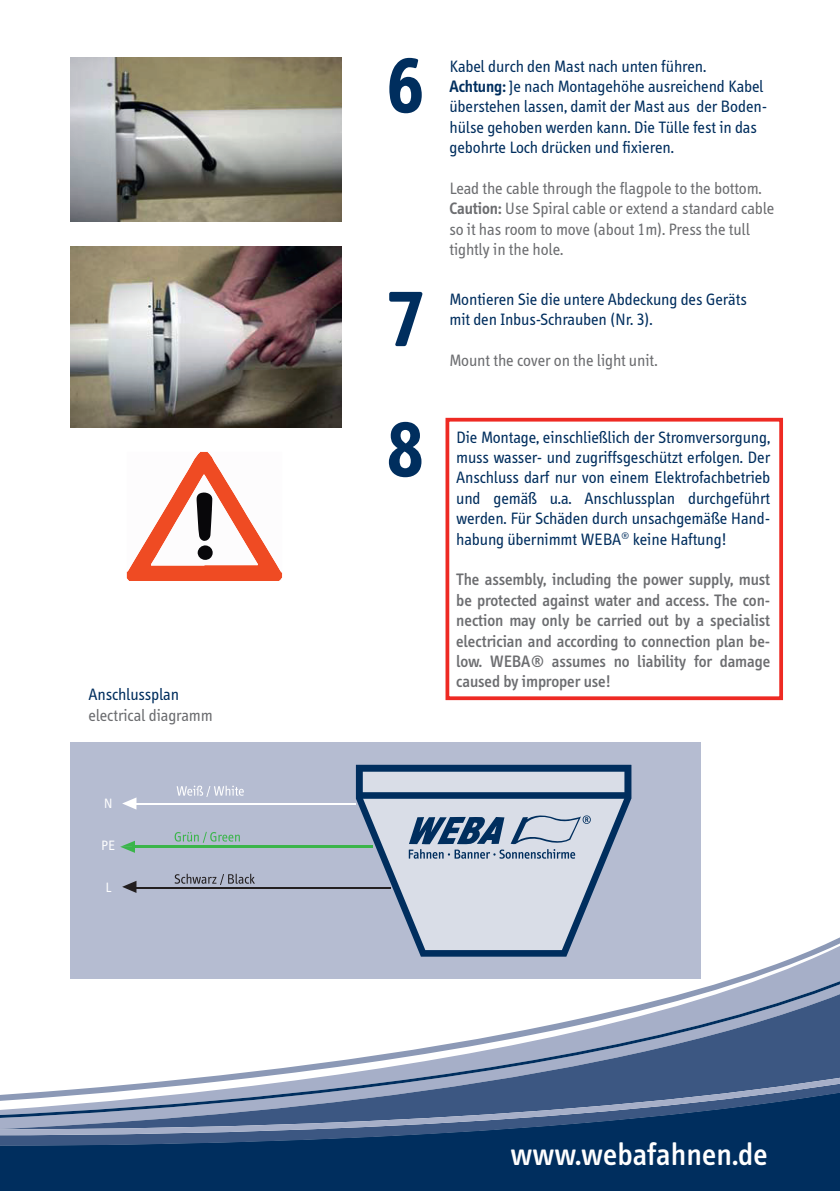
<style>
.page{position:relative;width:840px;height:1191px;background:#fff}
.page>*{position:absolute;margin:0;border:0;box-sizing:border-box;transform-origin:0 0}
.t1{font:700 80px/130.4px "Info";color:#002e5e}
.t2{font:500 32px "Info Text";color:#fff}
.t3{font:17px/20.4px "Info Normal";color:#002e5e}
.t4{font:500 17px/20.4px "Info";color:#6c6d70;text-align:justify}
.t5{font:17px/20.4px "Info Normal";color:#6c6d70}
.t6{font:14px "Info Normal";color:#fff}
.s1{font-family:"Info";font-weight:600}
</style>
<div class="page">
<div style="left:0;top:1135px;width:839px;height:56px;background:#002e5e"></div>
<svg style="left:0;top:1123px;width:839px;height:12px;background:#415f87"></svg>
<svg style="left:0;top:1110px;width:839px;height:13px;background:#4e688f"></svg>
<svg style="left:0;top:926px;width:839px;height:184px"></svg>
<img style="left:71px;top:247px;width:271px;height:180px">
<img style="left:71px;top:57px;width:271px;height:164px">
<svg style="left:127px;top:452px;width:155px;height:129px"></svg>
<div style="left:197px;top:545px;width:16px;height:15px;background:#08070a;border-radius:50%"></div>
<div style="left:70px;top:742px;width:629px;height:237px;background:#b5bcd1"></div>
<svg style="left:122px;top:797px;width:14px;height:12px"></svg>
<svg style="left:122px;top:881px;width:14px;height:12px"></svg>
<svg style="left:120px;top:840px;width:15px;height:13px"></svg>
<hr style="left:135px;top:803px;width:221px;height:2px;background:#fff">
<hr style="left:135px;top:887px;width:255px;height:1px;background:#231f20">
<hr style="left:133px;top:845px;width:239px;height:3px;background:#3ab54a">
<svg style="left:356px;top:798px;width:275px;height:158px;fill:#d9dde7"></svg>
<svg style="left:356px;top:765px;width:275px;height:33px;background:#8095ae"></svg>
<div style="left:445px;top:418px;width:337px;height:282px;border:4px solid #ee2a23"></div>
<svg style="left:408px;top:811px;width:182px;height:47px;background:#98a8be"></svg>
<svg style="left:176px;top:785px;width:68px;height:12px"></svg>
<svg style="left:174px;top:832px;width:66px;height:11px"></svg>
<svg style="left:174px;top:873px;width:81px;height:12px"></svg>
<p class="t3" style="left:88px;top:684px;width:92px">Anschlussplan</p>
<p class="t5" style="left:88px;top:705px;width:125px">electrical diagramm</p>
<p class="t6" style="left:104px;top:796px;width:10px">N</p>
<p class="t6" style="left:101px;top:838px;width:15px">PE</p>
<p class="t6" style="left:105px;top:880px;width:7px">L</p>
<h1 class="t1" style="left:385px;top:21px;width:41px">6</h1>
<h1 class="t1" style="left:385px;top:255px;width:41px">7<br>8</h1>
<p class="t3" style="left:449px;top:56px;width:319px">Kabel durch den Mast nach unten führen.<br><span class="s1">Achtung:</span> Je nach Montagehöhe ausreichend Kabel überstehen lassen, damit der Mast aus der Boden&shy;hülse gehoben werden kann. Die Tülle fest in das gebohrte Loch drücken und fixieren.</p>
<p class="t5" style="left:449px;top:178px;width:326px">Lead the cable through the flagpole to the bottom.<br><span class="s1">Caution:</span> Use Spiral cable or extend a standard cable so it has room to move (about 1m). Press the tull tightly in the hole.</p>
<p class="t3" style="left:449px;top:289px;width:298px">Montieren Sie die untere Abdeckung des Geräts mit den Inbus-Schrauben (Nr. 3).</p>
<p class="t5" style="left:449px;top:350px;width:209px">Mount the cover on the light unit.</p>
<p class="t3" style="left:456px;top:427px;width:315px;text-align:justify">Die Montage, einschließlich der Stromversorgung, muss wasser- und zugriffsgeschützt erfolgen. Der Anschluss darf nur von einem Elektrofachbetrieb und gemäß u.a. Anschlussplan durchgeführt werden. Für Schäden durch unsachgemäße Hand&shy;habung übernimmt WEBA<sup>®</sup> keine Haftung!</p>
<p class="t4" style="left:456px;top:570px;width:315px">The assembly, including the power supply, must be protected against water and access. The con&shy;nection may only be carried out by a specialist electrician and according to connection plan be&shy;low. WEBA® assumes no liability for damage caused by improper use!</p>
<h2 class="t2" style="left:510px;top:1135px;width:259px">www.webafahnen.de</h2>
</div>
